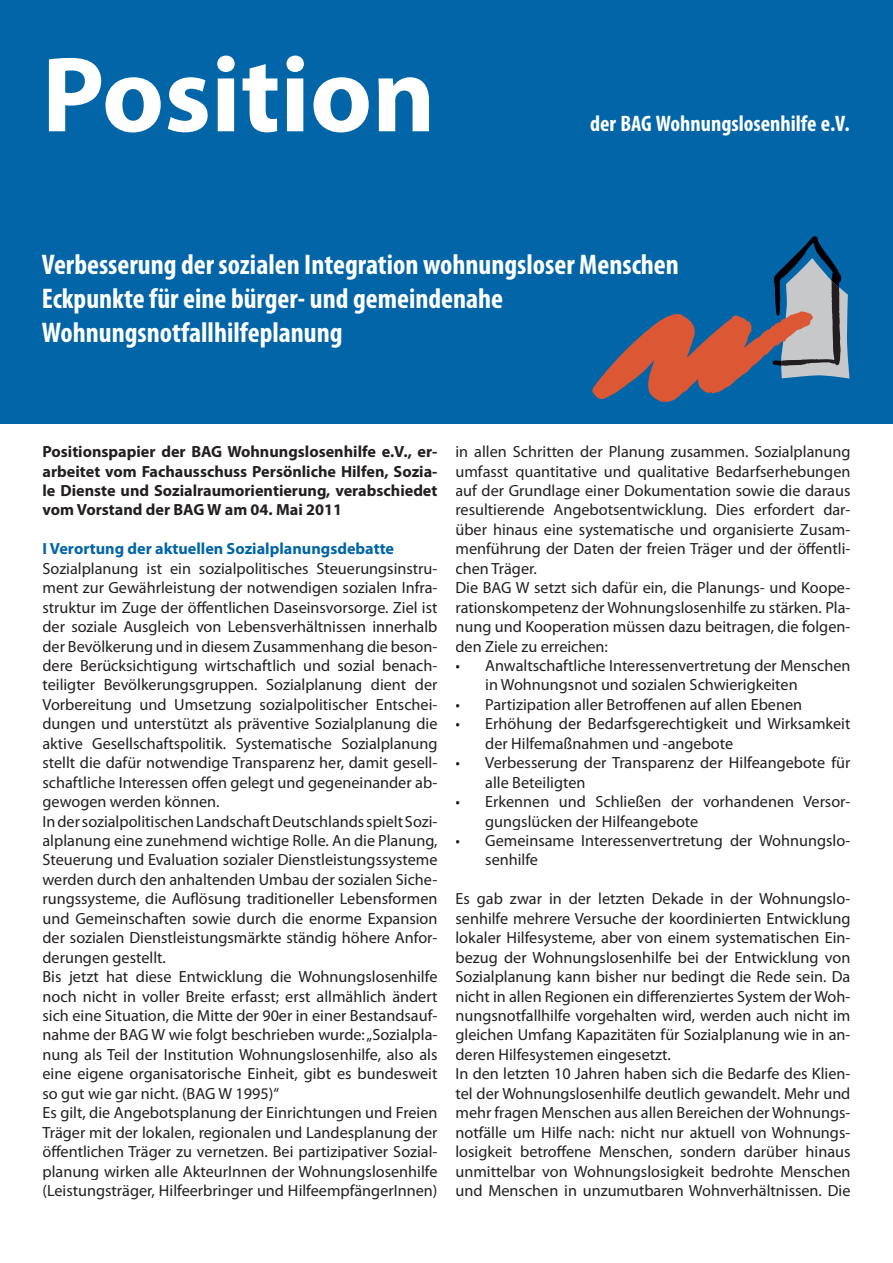
<style>
.page{position:relative;width:893px;height:1263px;background:#fff}
.page>*{position:absolute;margin:0;border:0;box-sizing:border-box;transform-origin:0 0}
.t1{font:700 108px "Myriad Pro";color:#fff}
.t2{font:700 condensed 28.5px/34.2px "Myriad Pro";color:#fff}
.t3{font:700 condensed 22.5px "Myriad Pro";color:#fff}
.t4{font:16.2px/19.5px "Myriad Pro";color:#231f20}
.t5{font:700 16.2px/19.5px "Myriad Pro";color:#231f20;text-align:justify}
.t6{font:700 16.2px "Myriad Pro";color:#0165a8}
</style>
<div class="page">
<div style="left:0;top:0;width:893px;height:424px;background:#0165a8"></div>
<svg style="left:592px;top:236px;width:257px;height:166px"></svg>
<h1 class="t1" style="left:42px;top:34px;width:395px">Position</h1>
<h3 class="t3" style="left:590px;top:111px;width:261px">der BAG Wohnungslosenhilfe e.V.</h3>
<h2 class="t2" style="left:42px;top:247px;width:639px">Verbesserung der sozialen Integration wohnungsloser Menschen<br>Eckpunkte für eine bürger- und gemeindenahe<br>Wohnungsnotfallhilfeplanung</h2>
<p class="t5" style="left:43px;top:442px;width:396px">Positionspapier der BAG Wohnungslosenhilfe e.V., er&shy;arbeitet vom Fachausschuss Persönliche Hilfen, Sozia&shy;le Dienste und Sozialraumorientierung, verabschiedet vom Vorstand der BAG W am 04. Mai 2011</p>
<p class="t6" style="left:43px;top:540px;width:353px">I Verortung der aktuellen Sozialplanungsdebatte</p>
<p class="t4" style="left:43px;top:559px;width:396px">Sozialplanung ist ein sozialpolitisches Steuerungsinstru&shy;ment zur Gewährleistung der notwendigen sozialen Infra&shy;struktur im Zuge der öffentlichen Daseinsvorsorge. Ziel ist der soziale Ausgleich von Lebensverhältnissen innerhalb der Bevölkerung und in diesem Zusammenhang die beson&shy;dere Berücksichtigung wirtschaftlich und sozial benach&shy;teiligter Bevölkerungsgruppen. Sozialplanung dient der Vorbereitung und Umsetzung sozialpolitischer Entschei&shy;dungen und unterstützt als präventive Sozialplanung die aktive Gesellschaftspolitik. Systematische Sozialplanung stellt die dafür notwendige Transparenz her, damit gesell&shy;schaftliche Interessen offen gelegt und gegeneinander ab&shy;gewogen werden können.<br>In der sozialpolitischen Landschaft Deutschlands spielt Sozi&shy;alplanung eine zunehmend wichtige Rolle. An die Planung, Steuerung und Evaluation sozialer Dienstleistungssysteme werden durch den anhaltenden Umbau der sozialen Siche&shy;rungssysteme, die Auflösung traditioneller Lebensformen und Gemeinschaften sowie durch die enorme Expansion der sozialen Dienstleistungsmärkte ständig höhere Anfor&shy;derungen gestellt.<br>Bis jetzt hat diese Entwicklung die Wohnungslosenhilfe noch nicht in voller Breite erfasst; erst allmählich ändert sich eine Situation, die Mitte der 90er in einer Bestandsauf&shy;nahme der BAG W wie folgt beschrieben wurde: „Sozialpla&shy;nung als Teil der Institution Wohnungslosenhilfe, also als eine eigene organisatorische Einheit, gibt es bundesweit so gut wie gar nicht. (BAG W 1995)“<br>Es gilt, die Angebotsplanung der Einrichtungen und Freien Träger mit der lokalen, regionalen und Landesplanung der öffentlichen Träger zu vernetzen. Bei partizipativer Sozial&shy;planung wirken alle AkteurInnen der Wohnungslosenhilfe (Leistungsträger, Hilfeerbringer und HilfeempfängerInnen)</p>
<p class="t4" style="left:455px;top:442px;width:396px">in allen Schritten der Planung zusammen. Sozialplanung umfasst quantitative und qualitative Bedarfserhebungen auf der Grundlage einer Dokumentation sowie die daraus resultierende Angebotsentwicklung. Dies erfordert dar&shy;über hinaus eine systematische und organisierte Zusam&shy;menführung der Daten der freien Träger und der öffentli&shy;chen Träger.<br>Die BAG W setzt sich dafür ein, die Planungs- und Koope&shy;rationskompetenz der Wohnungslosenhilfe zu stärken. Pla&shy;nung und Kooperation müssen dazu beitragen, die folgen&shy;den Ziele zu erreichen:</p>
<p class="t4" style="left:485px;top:656px;width:367px;text-indent:-30px">• Anwaltschaftliche Interessenvertretung der Menschen in Wohnungsnot und sozialen Schwierigkeiten</p>
<p class="t4" style="left:455px;top:695px;width:348px">• Partizipation aller Betroffenen auf allen Ebenen</p>
<p class="t4" style="left:485px;top:714px;width:367px;text-indent:-30px">• Erhöhung der Bedarfsgerechtigkeit und Wirksamkeit der Hilfemaßnahmen und -angebote</p>
<p class="t4" style="left:485px;top:753px;width:367px;text-indent:-30px">• Verbesserung der Transparenz der Hilfeangebote für alle Beteiligten</p>
<p class="t4" style="left:485px;top:792px;width:367px;text-indent:-30px">• Erkennen und Schließen der vorhandenen Versor&shy;gungslücken der Hilfeangebote</p>
<p class="t4" style="left:485px;top:831px;width:367px;text-indent:-30px">• Gemeinsame Interessenvertretung der Wohnungslo&shy;senhilfe</p>
<p class="t4" style="left:455px;top:889px;width:396px">Es gab zwar in der letzten Dekade in der Wohnungslo&shy;senhilfe mehrere Versuche der koordinierten Entwicklung lokaler Hilfesysteme, aber von einem systematischen Ein&shy;bezug der Wohnungslosenhilfe bei der Entwicklung von Sozialplanung kann bisher nur bedingt die Rede sein. Da nicht in allen Regionen ein differenziertes System der Woh&shy;nungsnotfallhilfe vorgehalten wird, werden auch nicht im gleichen Umfang Kapazitäten für Sozialplanung wie in an&shy;deren Hilfesystemen eingesetzt.<br>In den letzten 10 Jahren haben sich die Bedarfe des Klien&shy;tel der Wohnungslosenhilfe deutlich gewandelt. Mehr und mehr fragen Menschen aus allen Bereichen der Wohnungs&shy;notfälle um Hilfe nach: nicht nur aktuell von Wohnungs&shy;losigkeit betroffene Menschen, sondern darüber hinaus unmittelbar von Wohnungslosigkeit bedrohte Menschen und Menschen in unzumutbaren Wohnverhältnissen. Die</p>
</div>
